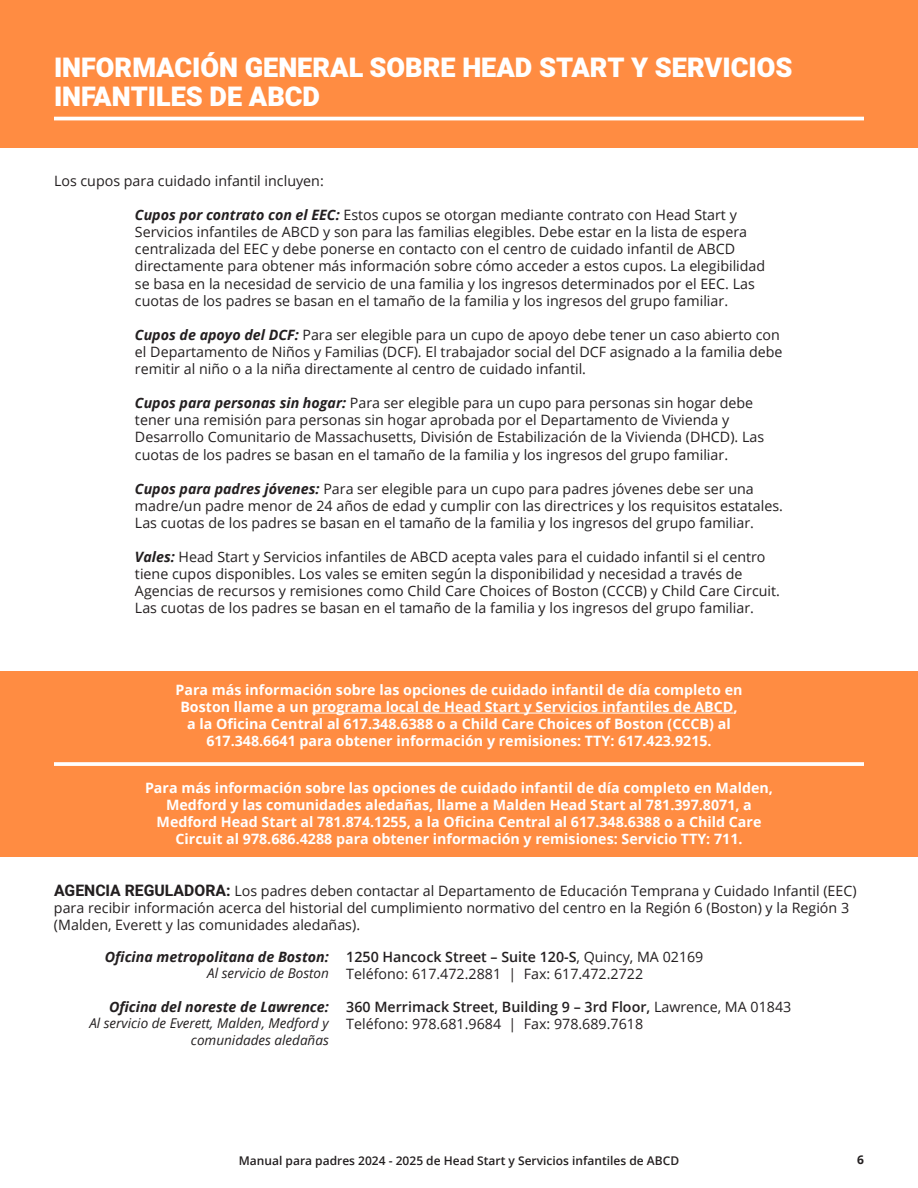
<style>
.page{position:relative;width:918px;height:1188px;background:#fff}
.page>*{position:absolute;margin:0;border:0;box-sizing:border-box;transform-origin:0 0}
.t1{font:900 27px/28.5px "Heebo";color:#fff}
.t2{font:14.25px/17.1px "Open Sans";color:#231f20}
.t3{font:700 14.25px/17.1px "Open Sans";color:#fff;text-align:center}
.t4{font:600 14.25px "Open Sans";color:#231f20}
.t5{font:italic 700 14.25px "Open Sans";color:#231f20}
.t6{font:italic 13.5px/16.2px "Open Sans";color:#231f20;text-align:right}
.t7{font:600 12px "Open Sans";color:#231f20}
.t8{font:700 12px "Open Sans";color:#231f20}
.s1{font-weight:700;font-style:italic}
.s2{font-family:"Heebo";font-weight:700;font-size:15.75px}
.s3{font-weight:400}
</style>
<div class="page">
<div style="left:0;top:0;width:918px;height:147px;background:#ff8c42"></div>
<hr style="left:54px;top:117px;width:810px;height:3px;background:#fff">
<div style="left:0;top:671px;width:918px;height:186px;background:#ff8c42"></div>
<hr style="left:312px;top:713px;width:422px;height:1px;background:#fff">
<svg style="left:54px;top:762px;width:810px;height:4px;fill:#fffbf8"></svg>
<p class="t1" style="left:54px;top:54px;width:740px">INFORMACIÓN GENERAL SOBRE HEAD START Y SERVICIOS<br>INFANTILES DE ABCD</p>
<p class="t2" style="left:54px;top:172px;width:271px">Los cupos para cuidado infantil incluyen:</p>
<p class="t2" style="left:135px;top:206px;width:632px"><span class="s1">Cupos por contrato con el EEC:</span> Estos cupos se otorgan mediante contrato con Head Start y Servicios infantiles de ABCD y son para las familias elegibles. Debe estar en la lista de espera centralizada del EEC y debe ponerse en contacto con el centro de cuidado infantil de ABCD directamente para obtener más información sobre cómo acceder a estos cupos. La elegibilidad se basa en la necesidad de servicio de una familia y los ingresos determinados por el EEC. Las cuotas de los padres se basan en el tamaño de la familia y los ingresos del grupo familiar.</p>
<p class="t2" style="left:135px;top:326px;width:649px"><span class="s1">Cupos de apoyo del DCF:</span> Para ser elegible para un cupo de apoyo debe tener un caso abierto con el Departamento de Niños y Familias (DCF). El trabajador social del DCF asignado a la familia debe remitir al niño o a la niña directamente al centro de cuidado infantil.</p>
<p class="t2" style="left:135px;top:394px;width:631px"><span class="s1">Cupos para personas sin hogar:</span> Para ser elegible para un cupo para personas sin hogar debe tener una remisión para personas sin hogar aprobada por el Departamento de Vivienda y Desarrollo Comunitario de Massachusetts, División de Estabilización de la Vivienda (DHCD). Las cuotas de los padres se basan en el tamaño de la familia y los ingresos del grupo familiar.</p>
<p class="t2" style="left:135px;top:480px;width:650px"><span class="s1">Cupos para padres jóvenes:</span> Para ser elegible para un cupo para padres jóvenes debe ser una madre/un padre menor de 24 años de edad y cumplir con las directrices y los requisitos estatales.<br>Las cuotas de los padres se basan en el tamaño de la familia y los ingresos del grupo familiar.</p>
<p class="t2" style="left:135px;top:548px;width:646px"><span class="s1">Vales:</span> Head Start y Servicios infantiles de ABCD acepta vales para el cuidado infantil si el centro tiene cupos disponibles. Los vales se emiten según la disponibilidad y necesidad a través de Agencias de recursos y remisiones como Child Care Choices of Boston (CCCB) y Child Care Circuit.<br>Las cuotas de los padres se basan en el tamaño de la familia y los ingresos del grupo familiar.</p>
<p class="t3" style="left:176px;top:681px;width:568px">Para más información sobre las opciones de cuidado infantil de día completo en Boston llame a un programa local de Head Start y Servicios infantiles de ABCD, a la Oficina Central al 617.348.6388 o a Child Care Choices of Boston (CCCB) al 617.348.6641 para obtener información y remisiones: TTY: 617.423.9215.</p>
<p class="t3" style="left:145px;top:779px;width:629px">Para más información sobre las opciones de cuidado infantil de día completo en Malden, Medford y las comunidades aledañas, llame a Malden Head Start al 781.397.8071, a Medford Head Start al 781.874.1255, a la Oficina Central al 617.348.6388 o a Child Care Circuit al 978.686.4288 para obtener información y remisiones: Servicio TTY: 711.</p>
<p class="t2" style="left:54px;top:881px;width:804px"><span class="s2">AGENCIA REGULADORA:</span> Los padres deben contactar al Departamento de Educación Temprana y Cuidado Infantil (EEC) para recibir información acerca del historial del cumplimiento normativo del centro en la Región 6 (Boston) y la Región 3 (Malden, Everett y las comunidades aledañas).</p>
<p class="t5" style="left:105px;top:947px;width:225px">Oficina metropolitana de Boston:</p>
<p class="t6" style="left:207px;top:965px;width:123px">Al servicio de Boston</p>
<p class="t5" style="left:109px;top:997px;width:221px">Oficina del noreste de Lawrence:</p>
<p class="t6" style="left:89px;top:1015px;width:241px">Al servicio de Everett, Malden, Medford y comunidades aledañas</p>
<p class="t4" style="left:346px;top:947px;width:359px">1250 Hancock Street – Suite 120-S<span class="s3">, Quincy, MA 02169</span></p>
<p class="t2" style="left:346px;top:965px;width:298px">Teléfono: 617.472.2881 | Fax: 617.472.2722</p>
<p class="t4" style="left:346px;top:997px;width:446px">360 Merrimack Street, Building 9 – 3rd Floor, <span class="s3">Lawrence, MA 01843</span></p>
<p class="t2" style="left:346px;top:1015px;width:298px">Teléfono: 978.681.9684 | Fax: 978.689.7618</p>
<p class="t7" style="left:239px;top:1152px;width:442px">Manual para padres 2024 - 2025 de Head Start y Servicios infantiles de ABCD</p>
<p class="t8" style="left:857px;top:1151px;width:8px">6</p>
</div>
